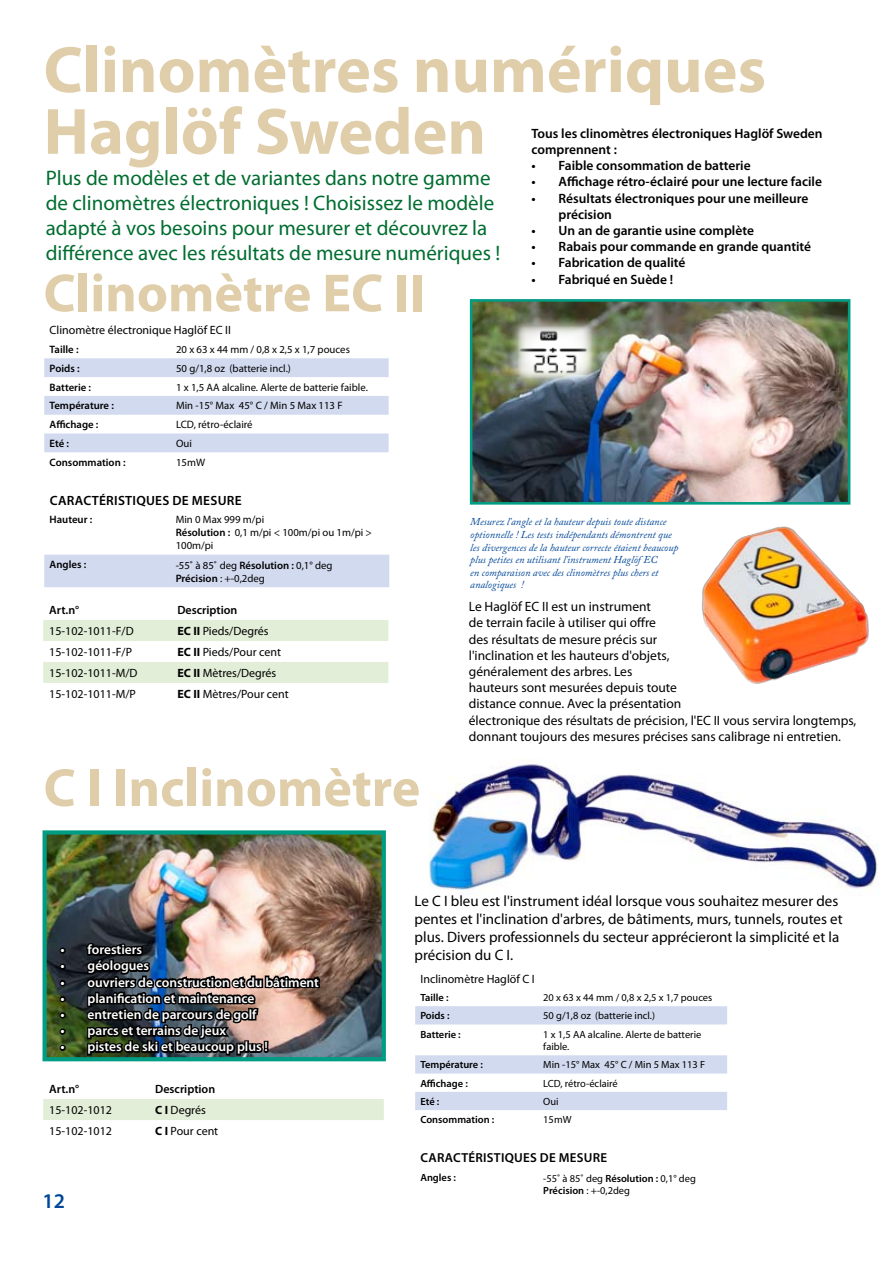
<style>
.page{position:relative;width:893px;height:1263px;background:#fff}
.page>*{position:absolute;margin:0;border:0;box-sizing:border-box;transform-origin:0 0}
.t1{font:700 66px/61.7px "Myriad Pro";color:#dfcea9}
.t2{font:700 54px "Myriad Pro";color:#dfcea9}
.t3{font:21px/25.2px "Myriad Pro";color:#006d30}
.t4{font:600 21px "Myriad Pro";color:#004798}
.t5{font:15px/18px "Myriad Pro";color:#000}
.t6{font:13.5px/16.2px "Myriad Pro";color:#000}
.t7{font:600 13.5px/16.2px "Myriad Pro";color:#000}
.t8{font:600 13.5px "Myriad Pro";color:#fff}
.t9{font:600 13.35px "Myriad Pro";color:#000}
.t10{font:600 13.05px "Myriad Pro";color:#000}
.t11{font:12px "Myriad Pro";color:#000}
.t12{font:600 12px "Myriad Pro";color:#000}
.t13{font:10.8px/12.9px "Myriad Pro";color:#000}
.t14{font:600 10.8px "Myriad Pro";color:#000}
.t15{font:italic 10.5px/12.6px "Adobe Caslon Pro";color:#004798}
.t16{font:10.5px/12.6px "Myriad Pro";color:#000}
.t17{font:600 10.5px "Myriad Pro";color:#000}
.s1{font-weight:600}
.s2{font-weight:700}
</style>
<div class="page">
<img style="left:474px;top:303px;width:372px;height:198px">
<div style="left:470px;top:299px;width:380px;height:206px;border:3px solid #009d84"></div>
<div style="left:508px;top:316px;width:93px;height:72px;background:#fff;opacity:.75"></div>
<img style="left:518px;top:326px;width:73px;height:52px">
<img style="left:48px;top:835px;width:333px;height:60px">
<div style="left:43px;top:830px;width:343px;height:231px;border:4px solid #009d84"></div>
<img style="left:429px;top:759px;width:449px;height:132px">
<img style="left:702px;top:526px;width:167px;height:158px">
<svg style="left:43px;top:620px;width:345px;height:63px"></svg>
<svg style="left:44px;top:452px;width:344px;height:1px"></svg>
<svg style="left:44px;top:358px;width:345px;height:94px"></svg>
<div style="left:44px;top:554px;width:345px;height:33px;background:#d2daef"></div>
<svg style="left:415px;top:1006px;width:312px;height:104px"></svg>
<img style="left:43px;top:895px;width:341px;height:225px">
<h1 class="t1" style="left:44px;top:37px;width:724px">Clinomètres numériques<br>Haglöf Sweden</h1>
<p class="t7" style="left:531px;top:125px;width:293px">Tous les clinomètres électroniques Haglöf Sweden comprennent :</p>
<p class="t7" style="left:531px;top:157px;width:221px">• Faible consommation de batterie</p>
<p class="t7" style="left:531px;top:173px;width:292px">• Affichage rétro-éclairé pour une lecture facile</p>
<p class="t7" style="left:558px;top:190px;width:252px;text-indent:-27px">• Résultats électroniques pour une meilleure précision</p>
<p class="t7" style="left:531px;top:222px;width:224px">• Un an de garantie usine complète</p>
<p class="t7" style="left:531px;top:238px;width:281px">• Rabais pour commande en grande quantité</p>
<p class="t7" style="left:531px;top:254px;width:156px">• Fabrication de qualité</p>
<p class="t7" style="left:531px;top:271px;width:143px">• Fabriqué en Suède !</p>
<h3 class="t3" style="left:46px;top:165px;width:456px">Plus de modèles et de variantes dans notre gamme de clinomètres électroniques ! Choisissez le modèle adapté à vos besoins pour mesurer et découvrez la différence avec les résultats de mesure numériques !</h3>
<h2 class="t2" style="left:44px;top:258px;width:383px">Clinomètre EC II</h2>
<p class="t11" style="left:50px;top:323px;width:183px">Clinomètre électronique Haglöf EC II</p>
<p class="t14" style="left:50px;top:342px;width:30px">Taille :</p>
<p class="t13" style="left:176px;top:343px;width:175px">20 x 63 x 44 mm / 0,8 x 2,5 x 1,7 pouces</p>
<p class="t14" style="left:50px;top:361px;width:32px">Poids :</p>
<p class="t13" style="left:176px;top:361px;width:116px">50 g/1,8 oz (batterie incl.)</p>
<p class="t14" style="left:50px;top:380px;width:43px">Batterie :</p>
<p class="t13" style="left:176px;top:380px;width:193px">1 x 1,5 AA alcaline. Alerte de batterie faible.</p>
<p class="t14" style="left:50px;top:399px;width:66px">Température :</p>
<p class="t13" style="left:176px;top:399px;width:168px">Min -15° Max 45° C / Min 5 Max 113 F</p>
<p class="t14" style="left:50px;top:418px;width:50px">Affichage :</p>
<p class="t13" style="left:176px;top:418px;width:78px">LCD, rétro-éclairé</p>
<p class="t14" style="left:50px;top:436px;width:21px">Eté :</p>
<p class="t13" style="left:176px;top:437px;width:17px">Oui</p>
<p class="t14" style="left:50px;top:455px;width:77px">Consommation :</p>
<p class="t13" style="left:176px;top:455px;width:31px">15mW</p>
<p class="t9" style="left:50px;top:492px;width:18px">Caract</p>
<p class="t9" style="left:99px;top:492px;width:14px">éristi</p>
<p class="t9" style="left:136px;top:492px;width:19px">ques</p>
<p class="t9" style="left:172px;top:492px;width:29px">de mesure</p>
<p class="t14" style="left:50px;top:513px;width:44px">Hauteur :</p>
<p class="t13" style="left:176px;top:513px;width:198px">Min 0 Max 999 m/pi<br><span class="s1">Résolution :</span> 0,1 m/pi &lt; 100m/pi ou 1m/pi &gt;<br>100m/pi</p>
<p class="t14" style="left:50px;top:557px;width:38px">Angles :</p>
<p class="t13" style="left:176px;top:559px;width:158px">-55˚ à 85˚ deg <span class="s1">Résolution :</span> 0,1° deg<br><span class="s1">Précision</span> : +-0,2deg</p>
<p class="t12" style="left:49px;top:602px;width:32px">Art.n°</p>
<p class="t12" style="left:177px;top:602px;width:62px">Description</p>
<p class="t11" style="left:49px;top:623px;width:86px">15-102-1011-F/D</p>
<p class="t11" style="left:177px;top:623px;width:93px"><span class="s2">EC II</span> Pieds/Degrés</p>
<p class="t11" style="left:49px;top:644px;width:84px">15-102-1011-F/P</p>
<p class="t11" style="left:177px;top:644px;width:105px"><span class="s2">EC II</span> Pieds/Pour cent</p>
<p class="t11" style="left:49px;top:665px;width:90px">15-102-1011-M/D</p>
<p class="t11" style="left:177px;top:665px;width:100px"><span class="s2">EC II</span> Mètres/Degrés</p>
<p class="t11" style="left:49px;top:686px;width:88px">15-102-1011-M/P</p>
<p class="t11" style="left:177px;top:686px;width:113px"><span class="s2">EC II</span> Mètres/Pour cent</p>
<h2 class="t2" style="left:44px;top:752px;width:378px">C I Inclinomètre</h2>
<p class="t15" style="left:470px;top:515px;width:210px">Mesurez l'angle et la hauteur depuis toute distance optionnelle ! Les tests indépendants démontrent que les divergences de la hauteur correcte étaient beaucoup plus petites en utilisant l'instrument Haglöf EC<br>en comparaison avec des clinomètres plus chers et analogiques !</p>
<p class="t6" style="left:469px;top:598px;width:389px">Le Haglöf EC II est un instrument<br>de terrain facile à utiliser qui offre<br>des résultats de mesure précis sur<br>l'inclination et les hauteurs d'objets,<br>généralement des arbres. Les<br>hauteurs sont mesurées depuis toute<br>distance connue. Avec la présentation<br>électronique des résultats de précision, l'EC II vous servira longtemps, donnant toujours des mesures précises sans calibrage ni entretien.</p>
<p class="t8" style="left:61px;top:941px;width:83px">• forestiers</p>
<p class="t8" style="left:61px;top:957px;width:90px">• géologues</p>
<p class="t8" style="left:61px;top:973px;width:260px">• ouvriers de construction et du bâtiment</p>
<p class="t8" style="left:61px;top:990px;width:195px">• planification et maintenance</p>
<p class="t8" style="left:61px;top:1006px;width:197px">• entretien de parcours de golf</p>
<p class="t8" style="left:61px;top:1022px;width:167px">• parcs et terrains de jeux</p>
<p class="t8" style="left:61px;top:1038px;width:209px">• pistes de ski et beaucoup plus !</p>
<p class="t12" style="left:49px;top:1081px;width:32px">Art.n°</p>
<p class="t12" style="left:155px;top:1081px;width:62px">Description</p>
<p class="t11" style="left:49px;top:1102px;width:64px">15-102-1012</p>
<p class="t11" style="left:155px;top:1102px;width:52px"><span class="s2">C I</span> Degrés</p>
<p class="t11" style="left:49px;top:1123px;width:64px">15-102-1012</p>
<p class="t11" style="left:155px;top:1123px;width:65px"><span class="s2">C I</span> Pour cent</p>
<h3 class="t4" style="left:43px;top:1187px;width:24px">12</h3>
<p class="t5" style="left:415px;top:892px;width:430px">Le C I bleu est l'instrument idéal lorsque vous souhaitez mesurer des pentes et l'inclination d'arbres, de bâtiments, murs, tunnels, routes et plus. Divers professionnels du secteur apprécieront la simplicité et la précision du C I.</p>
<p class="t11" style="left:420px;top:971px;width:116px">Inclinomètre Haglöf C I</p>
<p class="t17" style="left:420px;top:991px;width:30px">Taille :</p>
<p class="t16" style="left:543px;top:991px;width:171px">20 x 63 x 44 mm / 0,8 x 2,5 x 1,7 pouces</p>
<p class="t17" style="left:420px;top:1009px;width:31px">Poids :</p>
<p class="t16" style="left:543px;top:1009px;width:113px">50 g/1,8 oz (batterie incl.)</p>
<p class="t17" style="left:420px;top:1027px;width:42px">Batterie :</p>
<p class="t16" style="left:543px;top:1027px;width:160px">1 x 1,5 AA alcaline. Alerte de batterie faible.</p>
<p class="t17" style="left:420px;top:1058px;width:64px">Température :</p>
<p class="t16" style="left:543px;top:1058px;width:163px">Min -15° Max 45° C / Min 5 Max 113 F</p>
<p class="t17" style="left:420px;top:1076px;width:49px">Affichage :</p>
<p class="t16" style="left:543px;top:1076px;width:76px">LCD, rétro-éclairé</p>
<p class="t17" style="left:420px;top:1095px;width:20px">Eté :</p>
<p class="t16" style="left:543px;top:1095px;width:17px">Oui</p>
<p class="t17" style="left:420px;top:1113px;width:75px">Consommation :</p>
<p class="t16" style="left:543px;top:1113px;width:30px">15mW</p>
<p class="t10" style="left:421px;top:1149px;width:17px">Caract</p>
<p class="t10" style="left:468px;top:1149px;width:14px">éristi</p>
<p class="t10" style="left:505px;top:1149px;width:18px">ques</p>
<p class="t10" style="left:540px;top:1149px;width:28px">de mesure</p>
<p class="t17" style="left:420px;top:1170px;width:37px">Angles :</p>
<p class="t16" style="left:543px;top:1172px;width:154px">-55˚ à 85˚ deg <span class="s1">Résolution :</span> 0,1° deg<br><span class="s1">Précision</span> : +-0,2deg</p>
</div>
